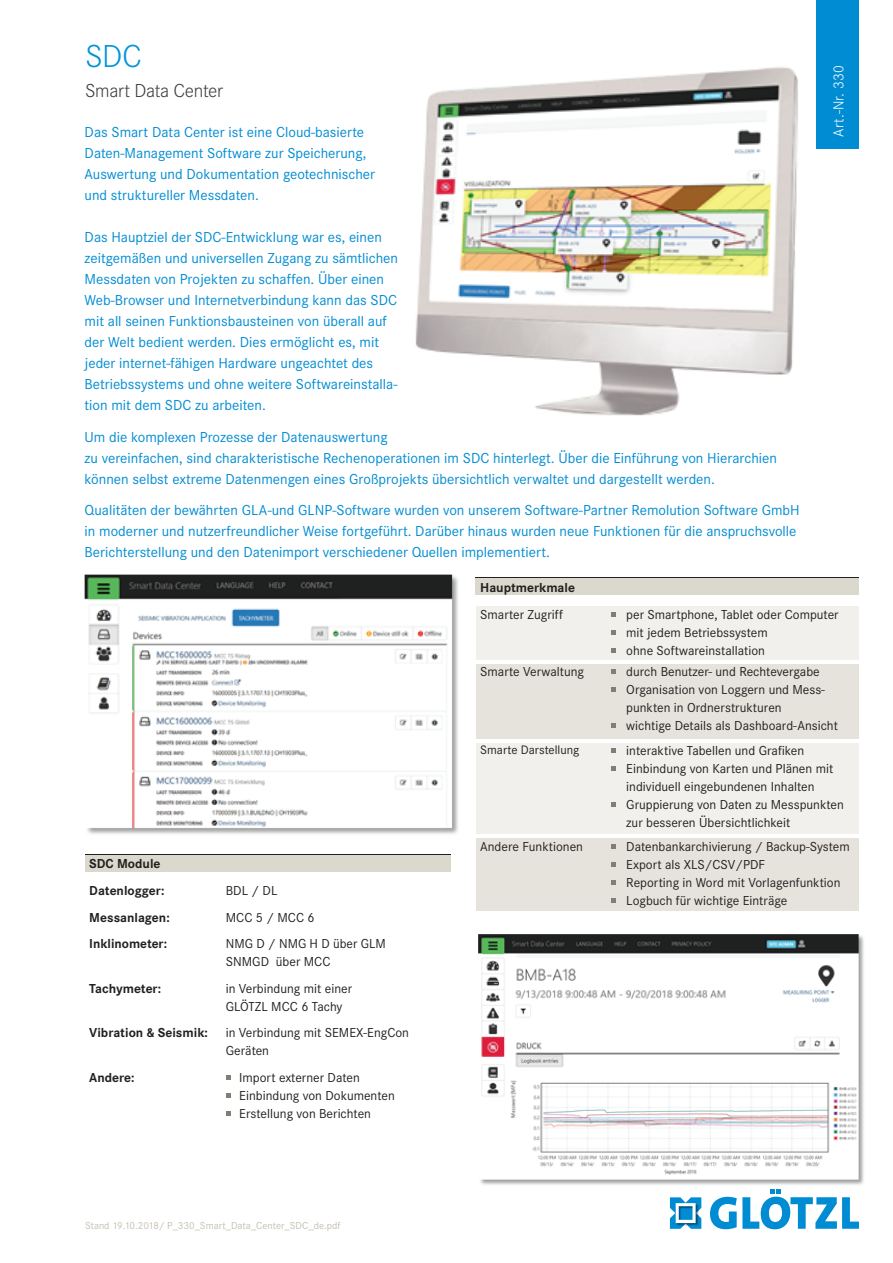
<style>
.page{position:relative;width:893px;height:1263px;background:#fff}
.page>*{position:absolute;margin:0;border:0;box-sizing:border-box;transform-origin:0 0}
.t1{font:300 33px "Corporate S";color:#0094d6}
.t2{font:300 19.5px "Corporate S";letter-spacing:-.02em;color:#3e3e3f}
.t3{font:15px/21px "Corporate S";color:#008cd3}
.t4{font:300 15px "Corporate S";letter-spacing:.01em;color:#fff}
.t5{font:13.5px/18px "Corporate S";color:#231f20}
.t6{font:700 13.5px/27px "Corporate S";color:#231f20}
.t7{font:12.75px "Corporate S";color:#231f20}
.t8{font:10.5px "Corporate S";color:#c5c0b1}
</style>
<div class="page">
<div style="left:816px;top:0;width:43px;height:149px;background:#008cd3"></div>
<div style="left:476px;top:578px;width:383px;height:17px;background:#dbd8cd"></div>
<div style="left:476px;top:606px;width:383px;height:54px;background:#f1f0ed"></div>
<svg style="left:476px;top:664px;width:383px;height:247px;background:#eae8e2"></svg>
<hr style="left:476px;top:577px;width:131px;height:1px;background:#231f20">
<hr style="left:607px;top:577px;width:252px;height:1px;background:#231f20">
<hr style="left:476px;top:739px;width:131px;height:3px;background:#fff">
<hr style="left:607px;top:739px;width:252px;height:3px;background:#fff">
<hr style="left:476px;top:835px;width:131px;height:3px;background:#fff">
<hr style="left:607px;top:835px;width:252px;height:3px;background:#fff">
<svg style="left:611px;top:612px;width:5px;height:5px"></svg>
<svg style="left:611px;top:630px;width:5px;height:5px"></svg>
<svg style="left:611px;top:648px;width:5px;height:5px"></svg>
<svg style="left:611px;top:670px;width:5px;height:4px"></svg>
<svg style="left:611px;top:688px;width:5px;height:4px"></svg>
<svg style="left:611px;top:724px;width:5px;height:4px"></svg>
<svg style="left:611px;top:748px;width:5px;height:5px"></svg>
<svg style="left:611px;top:766px;width:5px;height:5px"></svg>
<svg style="left:611px;top:802px;width:5px;height:5px"></svg>
<svg style="left:611px;top:844px;width:5px;height:4px"></svg>
<svg style="left:611px;top:862px;width:5px;height:4px"></svg>
<svg style="left:611px;top:880px;width:5px;height:4px"></svg>
<svg style="left:611px;top:898px;width:5px;height:4px"></svg>
<div style="left:85px;top:854px;width:366px;height:17px;background:#dbd8cd"></div>
<hr style="left:85px;top:854px;width:366px;height:1px;background:#231f20">
<svg style="left:226px;top:1075px;width:4px;height:4px"></svg>
<svg style="left:226px;top:1093px;width:4px;height:4px"></svg>
<svg style="left:226px;top:1111px;width:4px;height:4px"></svg>
<svg style="left:670px;top:1197px;width:31px;height:32px"></svg>
<svg style="left:710px;top:1189px;width:149px;height:40px"></svg>
<img style="left:415px;top:67px;width:383px;height:349px">
<img style="left:84px;top:574px;width:374px;height:260px">
<img style="left:478px;top:934px;width:386px;height:251px">
<h1 class="t1" style="left:85px;top:38px;width:58px">SDC</h1>
<h2 class="t2" style="left:85px;top:80px;width:140px">Smart Data Center</h2>
<p class="t3" style="left:85px;top:122px;width:281px">Das Smart Data Center ist eine Cloud-basierte</p>
<p class="t4" style="left:830px;top:137px;width:73px;rotate:-90deg">Art.-Nr. 330</p>
<p class="t3" style="left:85px;top:143px;width:292px">Daten-Management Software zur Speicherung,<br>Auswertung und Dokumentation geotechnischer und struktureller Messdaten.</p>
<p class="t3" style="left:85px;top:227px;width:315px">Das Hauptziel der SDC-Entwicklung war es, einen zeitgemäßen und universellen Zugang zu sämtlichen Messdaten von Projekten zu schaffen. Über einen Web-Browser und Internetverbindung kann das SDC mit all seinen Funktionsbausteinen von überall auf der Welt bedient werden. Dies ermöglicht es, mit jeder internet-fähigen Hardware ungeachtet des Betriebssystems und ohne weitere Softwareinstalla&shy;tion mit dem SDC zu arbeiten.</p>
<p class="t3" style="left:85px;top:426px;width:694px">Um die komplexen Prozesse der Datenauswertung<br>zu vereinfachen, sind charakteristische Rechenoperationen im SDC hinterlegt. Über die Einführung von Hierarchien können selbst extreme Datenmengen eines Großprojekts übersichtlich verwaltet und dargestellt werden.</p>
<p class="t3" style="left:85px;top:500px;width:717px">Qualitäten der bewährten GLA-und GLNP-Software wurden von unserem Software-Partner Remolution Software GmbH in moderner und nutzerfreundlicher Weise fortgeführt. Darüber hinaus wurden neue Funktionen für die anspruchsvolle<br>Berichterstellung und den Datenimport verschiedener Quellen implementiert.</p>
<p class="t6" style="left:480px;top:574px;width:96px">Hauptmerkmale</p>
<p class="t5" style="left:480px;top:605px;width:84px">Smarter Zugriff</p>
<p class="t5" style="left:626px;top:605px;width:214px">per Smartphone, Tablet oder Computer mit jedem Betriebssystem<br>ohne Softwareinstallation</p>
<p class="t5" style="left:480px;top:663px;width:105px">Smarte Verwaltung</p>
<p class="t5" style="left:626px;top:663px;width:213px">durch Benutzer- und Rechtevergabe Organisation von Loggern und Mess&shy;punkten in Ordnerstrukturen<br>wichtige Details als Dashboard-Ansicht</p>
<p class="t7" style="left:480px;top:743px;width:101px">Smarte Darstellung</p>
<p class="t5" style="left:626px;top:741px;width:219px">interaktive Tabellen und Grafiken Einbindung von Karten und Plänen mit individuell eingebundenen Inhalten Gruppierung von Daten zu Messpunkten zur besseren Übersichtlichkeit</p>
<p class="t5" style="left:480px;top:837px;width:104px">Andere Funktionen</p>
<p class="t5" style="left:626px;top:837px;width:225px">Datenbankarchivierung / Backup-System Export als XLS/CSV/PDF<br>Reporting in Word mit Vorlagenfunktion Logbuch für wichtige Einträge</p>
<p class="t6" style="left:89px;top:850px;width:77px">SDC Module<br>Datenlogger:</p>
<p class="t5" style="left:226px;top:882px;width:53px">BDL / DL</p>
<p class="t6" style="left:89px;top:904px;width:82px">Messanlagen:</p>
<p class="t5" style="left:226px;top:908px;width:90px">MCC 5 / MCC 6</p>
<p class="t6" style="left:89px;top:930px;width:79px">Inklinometer:</p>
<p class="t5" style="left:226px;top:935px;width:162px">NMG D / NMG H D über GLM<br>SNMGD über MCC</p>
<p class="t6" style="left:89px;top:975px;width:73px">Tachymeter:</p>
<p class="t5" style="left:226px;top:979px;width:128px">in Verbindung mit einer<br>GLÖTZL MCC 6 Tachy</p>
<p class="t6" style="left:89px;top:1019px;width:120px">Vibration &amp; Seismik:</p>
<p class="t5" style="left:226px;top:1024px;width:185px">in Verbindung mit SEMEX-EngCon<br>Geräten</p>
<p class="t6" style="left:89px;top:1064px;width:47px">Andere:</p>
<p class="t5" style="left:239px;top:1068px;width:157px">Import externer Daten<br>Einbindung von Dokumenten<br>Erstellung von Berichten</p>
<p class="t8" style="left:85px;top:1220px;width:257px">Stand 19.10.2018/ P_330_Smart_Data_Center_SDC_de.pdf</p>
</div>
